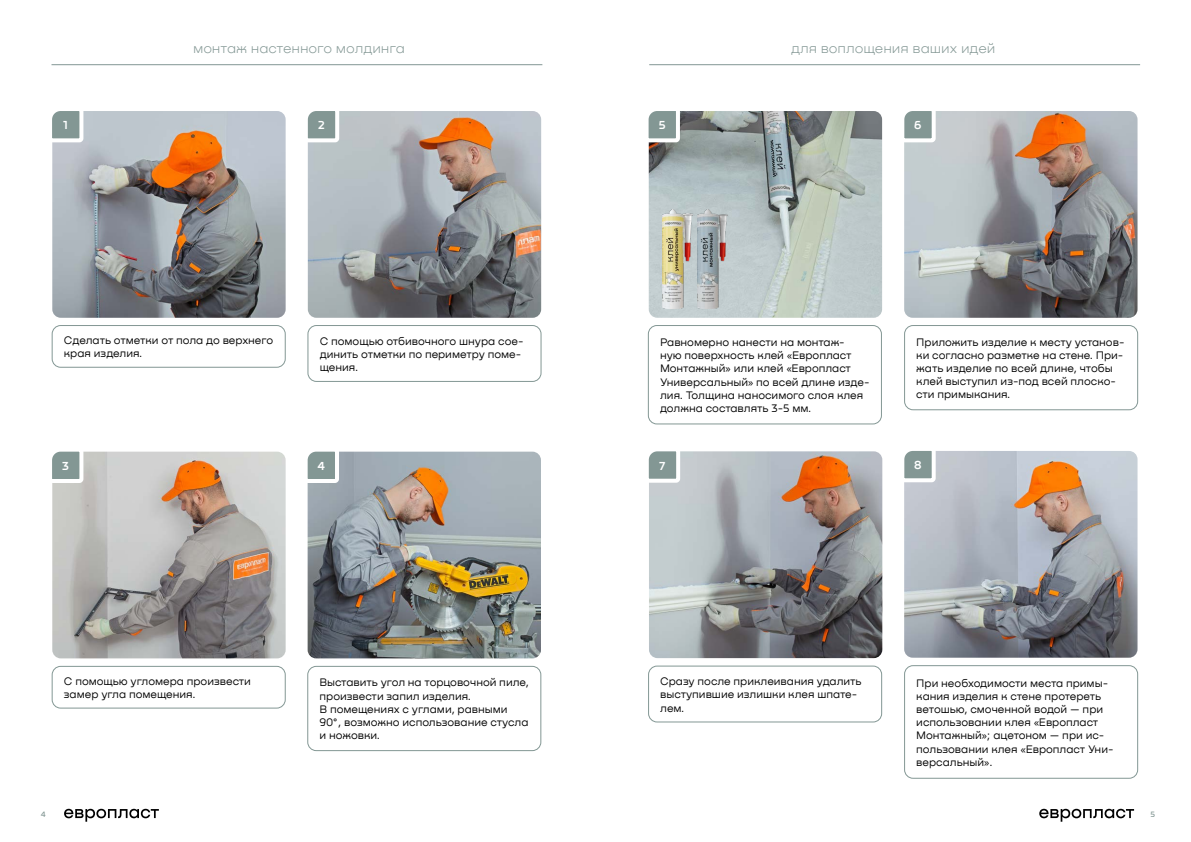
<style>
.page{position:relative;width:1191px;height:842px;background:#fff}
.page>*{position:absolute;margin:0;border:0;box-sizing:border-box;transform-origin:0 0}
.t1{font:300 14px "Nekst";letter-spacing:-.005em;color:#839794}
.t2{font:600 12px "Nekst";color:#fff}
.t3{font:11px/13.2px "Nekst";letter-spacing:-.005em;color:#000}
.t4{font:500 8px "Nekst";color:#839794}
</style>
<div class="page">
<img style="left:904px;top:111px;width:233px;height:207px">
<img style="left:649px;top:111px;width:233px;height:207px">
<img style="left:649px;top:451px;width:233px;height:207px">
<img style="left:904px;top:451px;width:233px;height:207px">
<img style="left:52px;top:452px;width:234px;height:206px">
<img style="left:308px;top:452px;width:233px;height:206px">
<img style="left:52px;top:111px;width:234px;height:207px">
<img style="left:308px;top:111px;width:233px;height:207px">
<svg style="left:52px;top:111px;width:33px;height:33px"></svg>
<svg style="left:648px;top:111px;width:34px;height:33px"></svg>
<svg style="left:52px;top:451px;width:33px;height:34px"></svg>
<svg style="left:648px;top:451px;width:34px;height:34px"></svg>
<svg style="left:307px;top:111px;width:34px;height:33px"></svg>
<svg style="left:904px;top:111px;width:33px;height:33px"></svg>
<svg style="left:307px;top:451px;width:34px;height:34px"></svg>
<svg style="left:904px;top:451px;width:33px;height:33px"></svg>
<div style="left:648px;top:325px;width:234px;height:99px;border:1px solid #839794;border-radius:9px"></div>
<div style="left:648px;top:666px;width:234px;height:56px;border:1px solid #839794;border-radius:9px"></div>
<div style="left:52px;top:325px;width:234px;height:43px;border:1px solid #839794;border-radius:9px"></div>
<div style="left:52px;top:666px;width:234px;height:42px;border:1px solid #839794;border-radius:9px"></div>
<div style="left:904px;top:325px;width:234px;height:85px;border:1px solid #839794;border-radius:9px"></div>
<div style="left:904px;top:665px;width:234px;height:114px;border:1px solid #839794;border-radius:9px"></div>
<div style="left:307px;top:325px;width:234px;height:57px;border:1px solid #839794;border-radius:9px"></div>
<div style="left:307px;top:666px;width:234px;height:85px;border:1px solid #839794;border-radius:9px"></div>
<img style="left:662px;top:209px;width:30px;height:99px">
<img style="left:697px;top:209px;width:30px;height:100px">
<hr style="left:51px;top:64px;width:491px;height:1px;background:#839794">
<hr style="left:649px;top:64px;width:491px;height:1px;background:#839794">
<svg style="left:64px;top:809px;width:95px;height:12px"></svg>
<svg style="left:1039px;top:809px;width:95px;height:12px"></svg>
<p class="t1" style="left:193px;top:41px;width:213px">монтаж настенного молдинга</p>
<p class="t1" style="left:791px;top:41px;width:206px">для воплощения ваших идей</p>
<p class="t2" style="left:63px;top:118px;width:6px">1</p>
<p class="t2" style="left:658px;top:118px;width:8px">5</p>
<p class="t2" style="left:318px;top:118px;width:8px">2</p>
<p class="t2" style="left:914px;top:118px;width:9px">6</p>
<p class="t3" style="left:64px;top:334px;width:211px">Cделать отметки от пола до верхнего края изделия.</p>
<p class="t3" style="left:320px;top:334px;width:205px">С помощью отбивочного шнура сое&shy;динить отметки по периметру поме&shy;щения.</p>
<p class="t3" style="left:660px;top:335px;width:211px">Равномерно нанести на монтаж-<br>ную поверхность клей «Европласт<br>Монтажный» или клей «Европласт<br>Универсальный» по всей длине изде&shy;лия. Толщина наносимого слоя клея должна составлять 3-5 мм.</p>
<p class="t3" style="left:916px;top:335px;width:210px">Приложить изделие к месту установ&shy;ки согласно разметке на стене. При&shy;жать изделие по всей длине, чтобы клей выступил из-под всей плоско&shy;сти примыкания.</p>
<p class="t2" style="left:317px;top:459px;width:9px">4</p>
<p class="t2" style="left:914px;top:458px;width:9px">8</p>
<p class="t2" style="left:62px;top:459px;width:8px">3</p>
<p class="t2" style="left:659px;top:458px;width:8px">7</p>
<p class="t3" style="left:64px;top:674px;width:189px">С помощью угломера произвести замер угла помещения.</p>
<p class="t3" style="left:319px;top:676px;width:211px">Выставить угол на торцовочной пиле, произвести запил изделия.<br>В помещениях с углами, равными<br>90°, возможно использование стусла и ножовки.</p>
<p class="t3" style="left:660px;top:675px;width:203px">Сразу после приклеивания удалить выступившие излишки клея шпате&shy;лем.</p>
<p class="t3" style="left:916px;top:676px;width:199px">При необходимости места примы&shy;кания изделия к стене протереть ветошью, смоченной водой — при использовании клея «Европласт<br>Монтажный»; ацетоном — при ис&shy;пользовании клея «Европласт Уни&shy;версальный».</p>
<p class="t4" style="left:41px;top:810px;width:6px">4</p>
<p class="t4" style="left:1150px;top:810px;width:6px">5</p>
</div>
